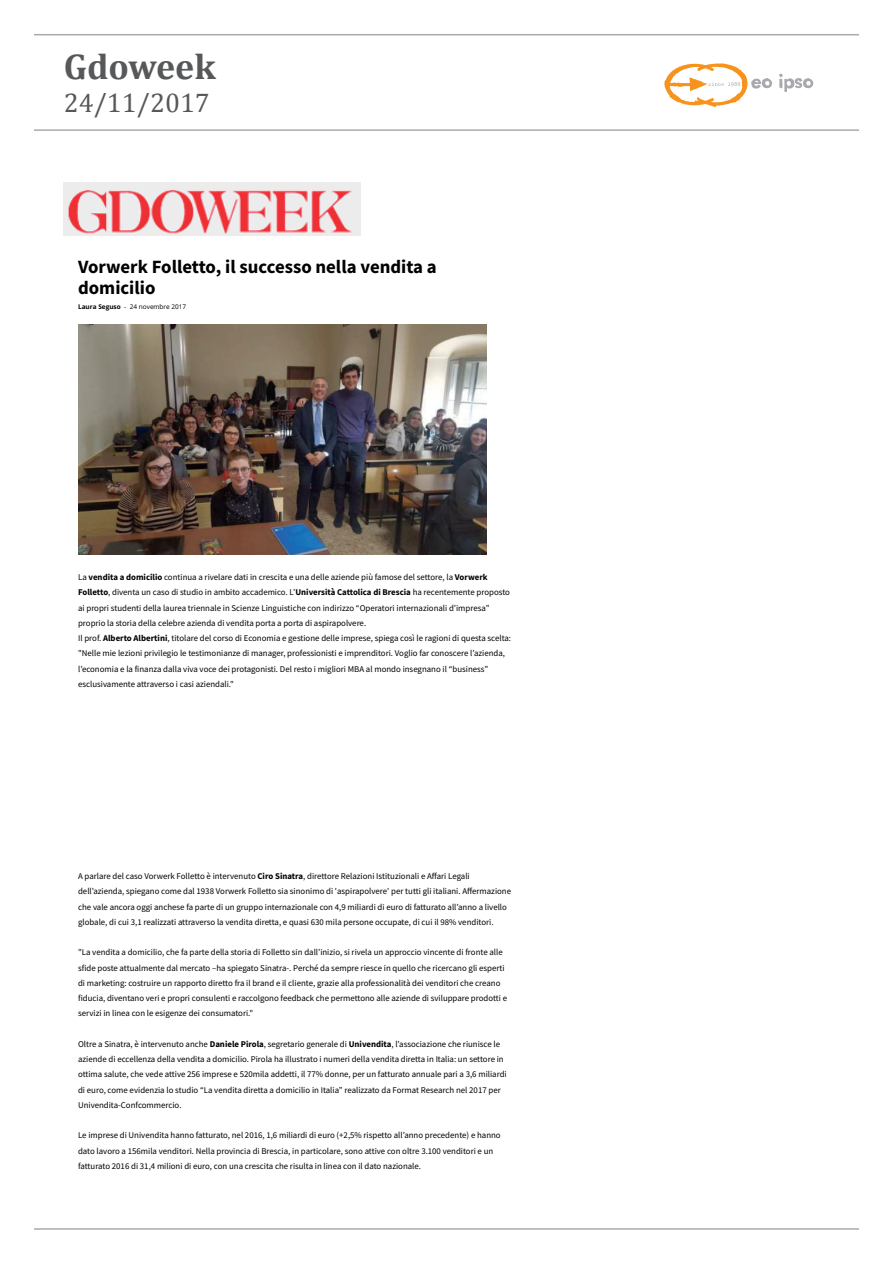
<style>
.page{position:relative;width:893px;height:1263px;background:#fff}
.page>*{position:absolute;margin:0;border:0;box-sizing:border-box;transform-origin:0 0}
.t1{font:700 36px "Cambria";color:#57585a}
.t2{font:27px "Cambria";color:#57585a}
.t3{font:700 18.75px/21.1px "Source Sans Pro";color:#000001}
.t4{font:8.85px/15.3px "Source Sans Pro";color:#000001}
.t5{font:6.45px "Open Sans";color:#000001}
.s1{font-weight:700}
</style>
<div class="page">
<svg style="left:779px;top:74px;width:35px;height:18px"></svg>
<svg style="left:664px;top:63px;width:109px;height:44px"></svg>
<hr style="left:34px;top:129px;width:825px;height:2px;background:#a8a9ad">
<hr style="left:34px;top:1228px;width:825px;height:2px;background:#a8a9ad">
<hr style="left:34px;top:34px;width:825px;height:1px;background:#a8a9ad">
<img style="left:64px;top:182px;width:296px;height:53px">
<img style="left:78px;top:324px;width:408px;height:230px">
<h1 class="t1" style="left:64px;top:42px;width:153px">Gdoweek</h1>
<h2 class="t2" style="left:64px;top:87px;width:148px">24/11/2017</h2>
<h3 class="t3" style="left:78px;top:256px;width:360px">Vorwerk Folletto, il successo nella vendita a domicilio</h3>
<p class="t5" style="left:78px;top:302px;width:110px"><span class="s1">Laura Seguso</span> - 24 novembre 2017</p>
<p class="t4" style="left:78px;top:569px;width:434px">La <span class="s1">vendita a domicilio</span> continua a rivelare dati in crescita e una delle aziende più famose del settore, la <span class="s1">Vorwerk Folletto</span>, diventa un caso di studio in ambito accademico. L’<span class="s1">Università Cattolica di Brescia</span> ha recentemente proposto ai propri studenti della laurea triennale in Scienze Linguistiche con indirizzo “Operatori internazionali d’impresa” proprio la storia della celebre azienda di vendita porta a porta di aspirapolvere.<br>Il prof. <span class="s1">Alberto Albertini</span>, titolare del corso di Economia e gestione delle imprese, spiega così le ragioni di questa scelta: "Nelle mie lezioni privilegio le testimonianze di manager, professionisti e imprenditori. Voglio far conoscere l’azienda, l’economia e la finanza dalla viva voce dei protagonisti. Del resto i migliori MBA al mondo insegnano il “business” esclusivamente attraverso i casi aziendali."</p>
<p class="t4" style="left:78px;top:868px;width:434px">A parlare del caso Vorwerk Folletto è intervenuto <span class="s1">Ciro Sinatra</span>, direttore Relazioni Istituzionali e A"ari Legali dell’azienda, spiegano come dal 1938 Vorwerk Folletto sia sinonimo di 'aspirapolvere' per tutti gli italiani. A"ermazione che vale ancora oggi anchese fa parte di un gruppo internazionale con 4,9 miliardi di euro di fatturato all’anno a livello globale, di cui 3,1 realizzati attraverso la vendita diretta, e quasi 630 mila persone occupate, di cui il 98% venditori.</p>
<p class="t4" style="left:78px;top:945px;width:430px">"La vendita a domicilio, che fa parte della storia di Folletto sin dall’inizio, si rivela un approccio vincente di fronte alle sfide poste attualmente dal mercato –ha spiegato Sinatra-. Perché da sempre riesce in quello che ricercano gli esperti di marketing: costruire un rapporto diretto fra il brand e il cliente, grazie alla professionalità dei venditori che creano fiducia, diventano veri e propri consulenti e raccolgono feedback che permettono alle aziende di sviluppare prodotti e servizi in linea con le esigenze dei consumatori."</p>
<p class="t4" style="left:78px;top:1036px;width:430px">Oltre a Sinatra, è intervenuto anche <span class="s1">Daniele Pirola</span>, segretario generale di <span class="s1">Univendita</span>, l’associazione che riunisce le aziende di eccellenza della vendita a domicilio. Pirola ha illustrato i numeri della vendita diretta in Italia: un settore in ottima salute, che vede attive 256 imprese e 520mila addetti, il 77% donne, per un fatturato annuale pari a 3,6 miliardi di euro, come evidenzia lo studio “La vendita diretta a domicilio in Italia” realizzato da Format Research nel 2017 per Univendita-Confcommercio.</p>
<p class="t4" style="left:78px;top:1128px;width:424px">Le imprese di Univendita hanno fatturato, nel 2016, 1,6 miliardi di euro (+2,5% rispetto all’anno precedente) e hanno dato lavoro a 156mila venditori. Nella provincia di Brescia, in particolare, sono attive con oltre 3.100 venditori e un fatturato 2016 di 31,4 milioni di euro, con una crescita che risulta in linea con il dato nazionale.</p>
</div>
